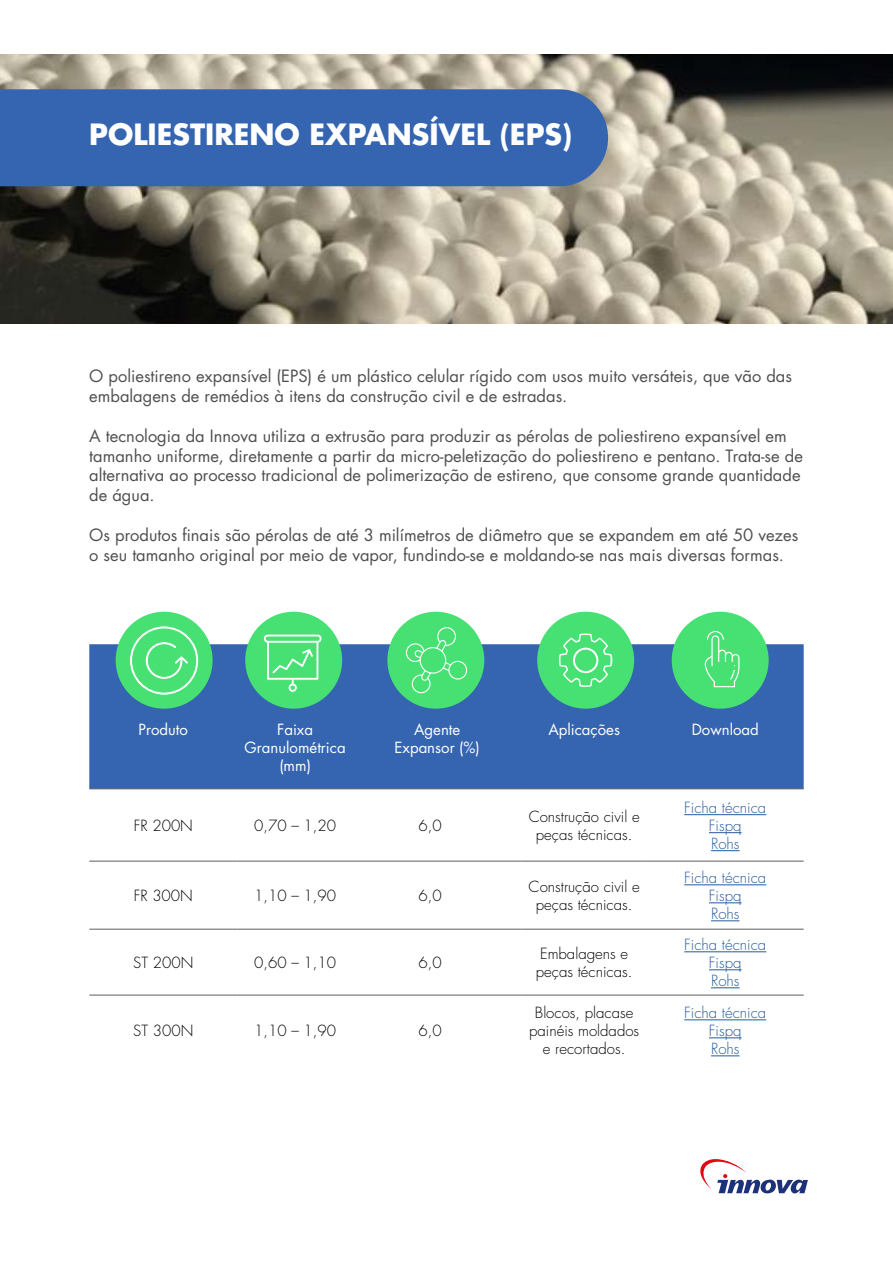
<style>
.page{position:relative;width:893px;height:1263px;background:#fff}
.page>*{position:absolute;margin:0;border:0;box-sizing:border-box;transform-origin:0 0}
.t1{font:700 28.5px "Futura Std";color:#fff}
.t2{font:16.5px/19.8px "Futura Std";color:#4f4f4e}
.t3{font:300 15px/18px "Futura Std";color:#000;text-align:center}
.t4{font:300 15px/18px "Futura Std";color:#265b9b;text-align:center}
.t5{font:15px/18px "Futura Std";color:#fff;text-align:center}
</style>
<div class="page">
<img style="left:0;top:54px;width:893px;height:269px">
<div style="left:0;top:89px;width:608px;height:97px;background:#3565b1"></div>
<div style="left:89px;top:644px;width:715px;height:144px;background:#3565b1"></div>
<hr style="left:89px;top:788px;width:148px;height:1px;background:#5f5e5e">
<hr style="left:237px;top:788px;width:116px;height:1px;background:#5f5e5e">
<hr style="left:353px;top:788px;width:168px;height:1px;background:#5f5e5e">
<hr style="left:521px;top:788px;width:126px;height:1px;background:#5f5e5e">
<hr style="left:647px;top:788px;width:157px;height:1px;background:#5f5e5e">
<hr style="left:89px;top:861px;width:148px;height:1px;background:#5f5e5e">
<hr style="left:237px;top:861px;width:116px;height:1px;background:#5f5e5e">
<hr style="left:353px;top:861px;width:168px;height:1px;background:#5f5e5e">
<hr style="left:521px;top:861px;width:126px;height:1px;background:#5f5e5e">
<hr style="left:647px;top:861px;width:157px;height:1px;background:#5f5e5e">
<hr style="left:89px;top:929px;width:148px;height:1px;background:#5f5e5e">
<hr style="left:237px;top:929px;width:116px;height:1px;background:#5f5e5e">
<hr style="left:353px;top:929px;width:168px;height:1px;background:#5f5e5e">
<hr style="left:521px;top:929px;width:126px;height:1px;background:#5f5e5e">
<hr style="left:647px;top:929px;width:157px;height:1px;background:#5f5e5e">
<hr style="left:89px;top:995px;width:148px;height:1px;background:#5f5e5e">
<hr style="left:237px;top:995px;width:116px;height:1px;background:#5f5e5e">
<hr style="left:353px;top:995px;width:168px;height:1px;background:#5f5e5e">
<hr style="left:521px;top:995px;width:126px;height:1px;background:#5f5e5e">
<hr style="left:647px;top:995px;width:157px;height:1px;background:#5f5e5e">
<hr style="left:684px;top:814px;width:82px;height:1px;background:#265b9b">
<hr style="left:709px;top:832px;width:33px;height:1px;background:#265b9b">
<svg style="left:711px;top:850px;width:28px;height:1px"></svg>
<hr style="left:684px;top:884px;width:82px;height:1px;background:#265b9b">
<hr style="left:709px;top:902px;width:33px;height:1px;background:#265b9b">
<svg style="left:711px;top:920px;width:28px;height:1px"></svg>
<hr style="left:684px;top:951px;width:82px;height:1px;background:#265b9b">
<hr style="left:709px;top:969px;width:33px;height:1px;background:#265b9b">
<svg style="left:711px;top:987px;width:28px;height:1px"></svg>
<hr style="left:684px;top:1019px;width:82px;height:1px;background:#265b9b">
<hr style="left:709px;top:1037px;width:33px;height:1px;background:#265b9b">
<svg style="left:711px;top:1055px;width:28px;height:1px"></svg>
<div style="left:387px;top:612px;width:97px;height:97px;background:#46e172;border-radius:50%"></div>
<div style="left:245px;top:612px;width:97px;height:97px;background:#46e172;border-radius:50%"></div>
<div style="left:116px;top:612px;width:97px;height:97px;background:#46e172;border-radius:50%"></div>
<div style="left:537px;top:612px;width:97px;height:97px;background:#46e172;border-radius:50%"></div>
<div style="left:672px;top:612px;width:97px;height:97px;background:#46e172;border-radius:50%"></div>
<svg style="left:559px;top:633px;width:54px;height:54px"></svg>
<svg style="left:704px;top:631px;width:36px;height:57px"></svg>
<svg style="left:700px;top:1159px;width:108px;height:35px"></svg>
<svg style="left:128px;top:625px;width:72px;height:71px"></svg>
<svg style="left:263px;top:634px;width:59px;height:58px"></svg>
<svg style="left:406px;top:644px;width:18px;height:17px"></svg>
<div style="left:406px;top:643px;width:19px;height:19px;border:1px solid #fff;border-radius:50%"></div>
<div style="left:437px;top:627px;width:19px;height:19px;border:1px solid #fff;border-radius:50%"></div>
<div style="left:412px;top:674px;width:18px;height:19px;border:1px solid #fff;border-radius:50%"></div>
<svg style="left:413px;top:639px;width:49px;height:43px"></svg>
<div style="left:420px;top:648px;width:26px;height:25px;background:#46e172;border-radius:50%"></div>
<div style="left:420px;top:647px;width:26px;height:27px;border:1px solid #fff;border-radius:50%"></div>
<div style="left:449px;top:661px;width:18px;height:18px;background:#46e172;border-radius:50%"></div>
<div style="left:448px;top:661px;width:19px;height:18px;border:1px solid #fff;border-radius:50%"></div>
<h1 class="t1" style="left:89px;top:116px;width:484px">POLIESTIRENO EXPANSÍVEL (EPS)</h1>
<p class="t2" style="left:89px;top:367px;width:704px">O poliestireno expansível (EPS) é um plástico celular rígido com usos muito versáteis, que vão das embalagens de remédios à itens da construção civil e de estradas.</p>
<p class="t2" style="left:89px;top:426px;width:715px">A tecnologia da Innova utiliza a extrusão para produzir as pérolas de poliestireno expansível em tamanho uniforme, diretamente a partir da micro-peletização do poliestireno e pentano. Trata-se de alternativa ao processo tradicional de polimerização de estireno, que consome grande quantidade de água.</p>
<p class="t2" style="left:89px;top:525px;width:710px">Os produtos finais são pérolas de até 3 milímetros de diâmetro que se expandem em até 50 vezes o seu tamanho original por meio de vapor, fundindo-se e moldando-se nas mais diversas formas.</p>
<p class="t5" style="left:139px;top:720px;width:51px">Produto</p>
<p class="t5" style="left:245px;top:720px;width:103px">Faixa<br>Granulométrica (mm)</p>
<p class="t5" style="left:394px;top:720px;width:87px">Agente<br>Expansor (%)</p>
<p class="t5" style="left:548px;top:720px;width:73px">Aplicações</p>
<p class="t5" style="left:692px;top:720px;width:69px">Download</p>
<p class="t3" style="left:134px;top:817px;width:61px">FR 200N</p>
<p class="t3" style="left:254px;top:817px;width:83px">0,70 – 1,20</p>
<p class="t3" style="left:418px;top:817px;width:25px">6,0</p>
<p class="t3" style="left:529px;top:808px;width:113px">Construção civil e peças técnicas.</p>
<p class="t4" style="left:684px;top:799px;width:84px">Ficha técnica<br>Fispq<br>Rohs</p>
<p class="t3" style="left:134px;top:887px;width:61px">FR 300N</p>
<p class="t3" style="left:254px;top:887px;width:83px">1,10 – 1,90</p>
<p class="t3" style="left:418px;top:887px;width:25px">6,0</p>
<p class="t3" style="left:529px;top:878px;width:113px">Construção civil e peças técnicas.</p>
<p class="t4" style="left:684px;top:869px;width:84px">Ficha técnica<br>Fispq<br>Rohs</p>
<p class="t3" style="left:133px;top:954px;width:62px">ST 200N</p>
<p class="t3" style="left:254px;top:954px;width:83px">0,60 – 1,10</p>
<p class="t3" style="left:419px;top:954px;width:25px">6,0</p>
<p class="t3" style="left:536px;top:945px;width:98px;text-align:left">Embalagens e peças técnicas.</p>
<p class="t4" style="left:684px;top:936px;width:84px">Ficha técnica<br>Fispq<br>Rohs</p>
<p class="t3" style="left:133px;top:1022px;width:62px">ST 300N</p>
<p class="t3" style="left:254px;top:1022px;width:83px">1,10 – 1,90</p>
<p class="t3" style="left:418px;top:1022px;width:25px">6,0</p>
<p class="t3" style="left:529px;top:1004px;width:112px">Blocos, placase painéis moldados e recortados.</p>
<p class="t4" style="left:684px;top:1004px;width:84px">Ficha técnica<br>Fispq<br>Rohs</p>
</div>
